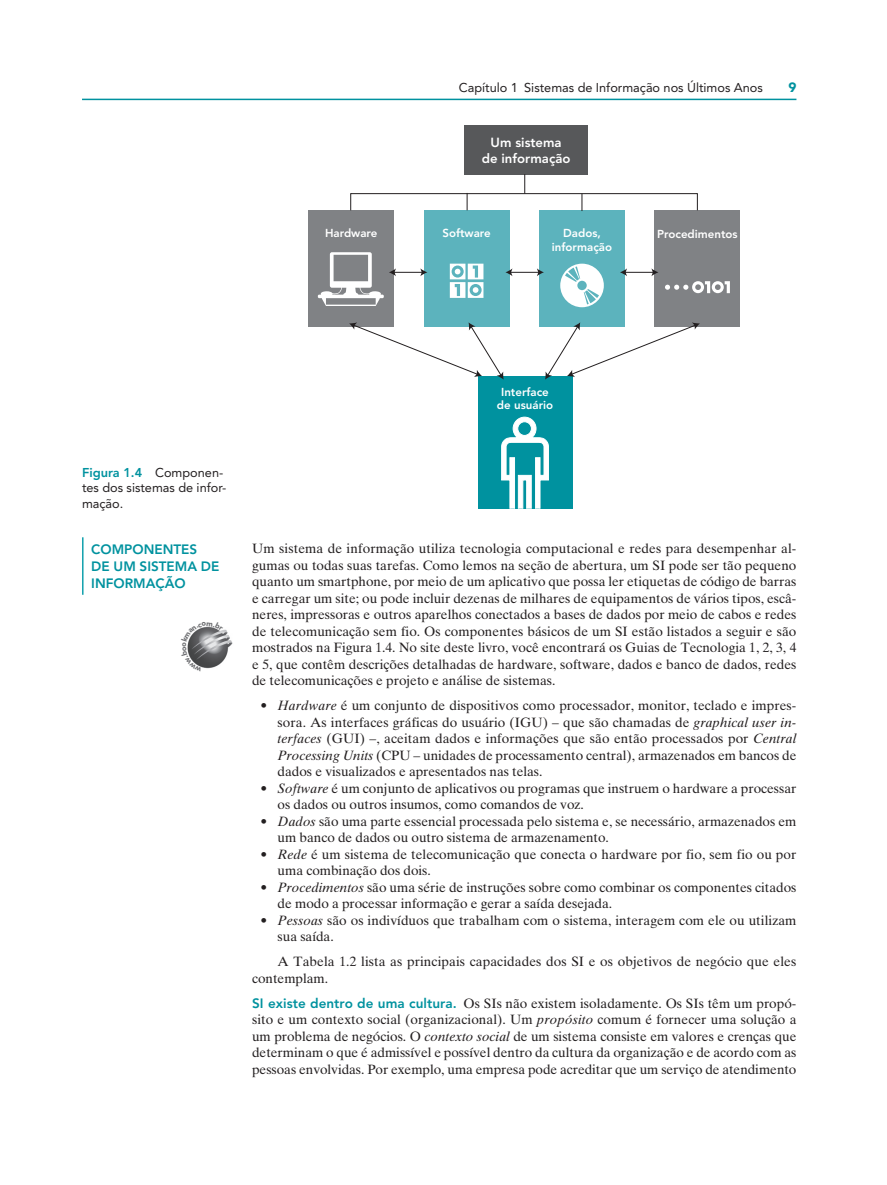
<style>
.page{position:relative;width:887px;height:1185px;background:#fff}
.page>*{position:absolute;margin:0;border:0;box-sizing:border-box;transform-origin:0 0}
.t1{font:13.5px/16.5px "Times Ten Roman";color:#231f20}
.t2{font:800 13.5px/17.2px "Avenir LT Std";color:#00929f}
.t3{font:900 13.5px "Avenir LT Std";color:#00929f}
.t4{font:800 13.2px/15.8px "Avenir LT Std";color:#fff;text-align:center}
.t5{font:12.75px/15.8px "Avenir LT Std";color:#231f20}
.t6{font:800 11.55px/13.8px "Avenir LT Std";color:#fff;text-align:center}
.s1{font-weight:800;color:#00929f}
.s2{font-family:"Times Ten";font-style:italic}
.s3{font-family:"Avenir LT Std";font-weight:800;color:#00929f}
</style>
<div class="page">
<hr style="left:82px;top:99px;width:714px;height:1px;background:#00929f">
<hr style="left:82px;top:537px;width:2px;height:58px;background:#11a1ad">
<img style="left:223px;top:629px;width:10px;height:32px">
<div style="left:464px;top:125px;width:124px;height:50px;background:#57585a"></div>
<div style="left:308px;top:210px;width:86px;height:117px;background:#808285"></div>
<div style="left:424px;top:210px;width:85px;height:117px;background:#5cb3bd"></div>
<svg style="left:450px;top:264px;width:33px;height:34px"></svg>
<div style="left:539px;top:210px;width:86px;height:117px;background:#5cb3bd"></div>
<svg style="left:560px;top:264px;width:44px;height:43px"></svg>
<div style="left:655px;top:210px;width:85px;height:117px;background:#808285"></div>
<svg style="left:665px;top:281px;width:65px;height:12px"></svg>
<div style="left:478px;top:376px;width:94px;height:132px;background:#00929f"></div>
<svg style="left:501px;top:416px;width:48px;height:93px"></svg>
<div style="left:350px;top:193px;width:348px;height:18px;border:1px solid #231f20"></div>
<svg style="left:524px;top:174px;width:1px;height:20px"></svg>
<svg style="left:505px;top:268px;width:39px;height:8px"></svg>
<svg style="left:620px;top:268px;width:38px;height:8px"></svg>
<svg style="left:545px;top:322px;width:155px;height:57px"></svg>
<svg style="left:349px;top:322px;width:155px;height:57px"></svg>
<svg style="left:467px;top:193px;width:1px;height:17px"></svg>
<svg style="left:581px;top:194px;width:1px;height:17px"></svg>
<svg style="left:318px;top:252px;width:109px;height:54px"></svg>
<svg style="left:187px;top:626px;width:36px;height:43px"></svg>
<p class="t5" style="left:459px;top:81px;width:306px">Capítulo 1 Sistemas de Informação nos Últimos Anos</p>
<p class="t3" style="left:788px;top:82px;width:9px">9</p>
<p class="t4" style="left:482px;top:135px;width:90px">Um sistema de informação</p>
<p class="t6" style="left:325px;top:227px;width:54px">Hardware</p>
<p class="t6" style="left:442px;top:227px;width:50px">Software</p>
<p class="t6" style="left:552px;top:227px;width:62px">Dados, informação</p>
<p class="t6" style="left:657px;top:228px;width:82px">Procedimentos</p>
<p class="t5" style="left:82px;top:465px;width:146px"><span class="s1">Figura 1.4</span> Componen&shy;tes dos sistemas de infor&shy;mação.</p>
<p class="t2" style="left:91px;top:541px;width:130px">COMPONENTES<br>DE UM SISTEMA DE<br>INFORMAÇÃO</p>
<p class="t6" style="left:497px;top:385px;width:58px">Interface de usuário</p>
<p class="t1" style="left:252px;top:541px;width:546px;text-align:justify">Um sistema de informação utiliza tecnologia computacional e redes para desempenhar al&shy;gumas ou todas suas tarefas. Como lemos na seção de abertura, um SI pode ser tão pequeno quanto um smartphone, por meio de um aplicativo que possa ler etiquetas de código de barras e carregar um site; ou pode incluir dezenas de milhares de equipamentos de vários tipos, escâ&shy;neres, impressoras e outros aparelhos conectados a bases de dados por meio de cabos e redes de telecomunicação sem fio. Os componentes básicos de um SI estão listados a seguir e são mostrados na Figura 1.4. No site deste livro, você encontrará os Guias de Tecnologia 1, 2, 3, 4 e 5, que contêm descrições detalhadas de hardware, software, dados e banco de dados, redes de telecomunicações e projeto e análise de sistemas.</p>
<p class="t1" style="left:278px;top:698px;width:520px;text-align:justify;text-indent:-17px">• <span class="s2">Hardware</span> é um conjunto de dispositivos como processador, monitor, teclado e impres&shy;sora. As interfaces gráficas do usuário (IGU) – que são chamadas de <span class="s2">graphical user in&shy;terfaces</span> (GUI) –, aceitam dados e informações que são então processados por <span class="s2">Central Processing Units</span> (CPU – unidades de processamento central), armazenados em bancos de dados e visualizados e apresentados nas telas.</p>
<p class="t1" style="left:278px;top:781px;width:520px;text-indent:-17px">• <span class="s2">Software</span> é um conjunto de aplicativos ou programas que instruem o hardware a processar os dados ou outros insumos, como comandos de voz.</p>
<p class="t1" style="left:278px;top:814px;width:520px;text-indent:-17px">• <span class="s2">Dados</span> são uma parte essencial processada pelo sistema e, se necessário, armazenados em um banco de dados ou outro sistema de armazenamento.</p>
<p class="t1" style="left:278px;top:847px;width:520px;text-indent:-17px">• <span class="s2">Rede</span> é um sistema de telecomunicação que conecta o hardware por fio, sem fio ou por uma combinação dos dois.</p>
<p class="t1" style="left:278px;top:880px;width:520px;text-indent:-17px">• <span class="s2">Procedimentos</span> são uma série de instruções sobre como combinar os componentes citados de modo a processar informação e gerar a saída desejada.</p>
<p class="t1" style="left:278px;top:913px;width:520px;text-indent:-17px">• <span class="s2">Pessoas</span> são os indivíduos que trabalham com o sistema, interagem com ele ou utilizam sua saída.</p>
<p class="t1" style="left:252px;top:954px;width:546px;text-indent:26px">A Tabela 1.2 lista as principais capacidades dos SI e os objetivos de negócio que eles contemplam.</p>
<p class="t1" style="left:252px;top:996px;width:546px;text-align:justify"><span class="s3">SI existe dentro de uma cultura.</span> Os SIs não existem isoladamente. Os SIs têm um propó&shy;sito e um contexto social (organizacional). Um <span class="s2">propósito</span> comum é fornecer uma solução a um problema de negócios. O <span class="s2">contexto social</span> de um sistema consiste em valores e crenças que determinam o que é admissível e possível dentro da cultura da organização e de acordo com as pessoas envolvidas. Por exemplo, uma empresa pode acreditar que um serviço de atendimento</p>
</div>
